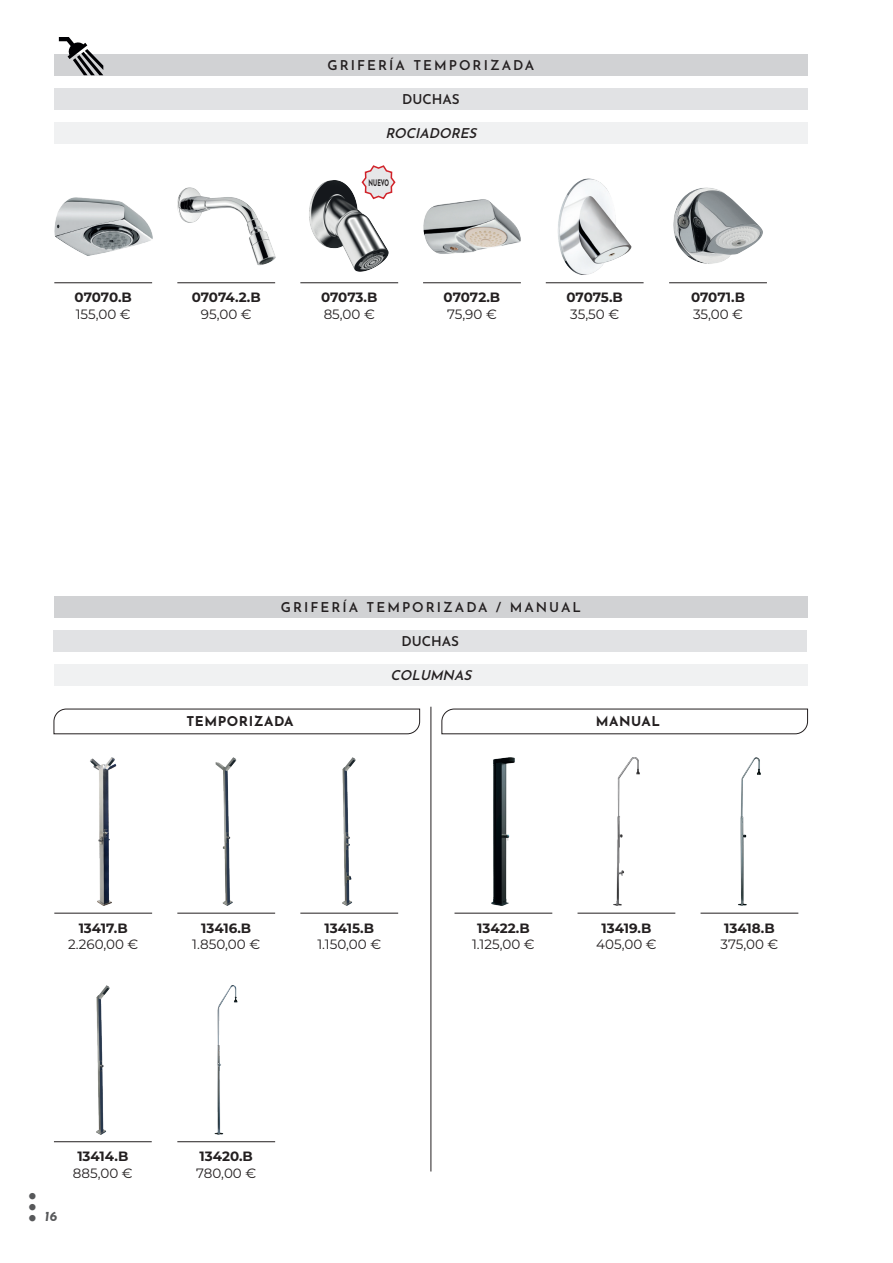
<style>
.page{position:relative;width:893px;height:1263px;background:#fff}
.page>*{position:absolute;margin:0;border:0;box-sizing:border-box;transform-origin:0 0}
.t1{font:700 45px "Josefin Sans";color:#57585a}
.t2{font:13.5px "Montserrat";color:#231f20}
.t3{font:700 13.5px "Montserrat";letter-spacing:-.005em;color:#231f20}
.t4{font:600 13.5px "Josefin Sans";letter-spacing:.15em;color:#231f20}
.t5{font:italic 600 13.5px "Josefin Sans";color:#231f20}
.t6{font:700 13.5px "Josefin Sans";letter-spacing:.04em;color:#231f20}
.t7{font:italic 700 13.5px "Josefin Sans";color:#57585a}
.t8{font:700 9px "Josefin Sans";color:#231f20;scale:.6 1}
</style>
<div class="page">
<div style="left:54px;top:54px;width:754px;height:21px;background:#d1d2d4"></div>
<div style="left:54px;top:88px;width:754px;height:21px;background:#e1e2e4"></div>
<div style="left:54px;top:122px;width:754px;height:21px;background:#f0f1f2"></div>
<div style="left:54px;top:664px;width:754px;height:21px;background:#f0f1f2"></div>
<img style="left:54px;top:197px;width:98px;height:59px">
<img style="left:673px;top:187px;width:90px;height:77px">
<img style="left:423px;top:199px;width:98px;height:55px">
<img style="left:177px;top:187px;width:98px;height:79px">
<img style="left:309px;top:180px;width:80px;height:92px">
<img style="left:558px;top:178px;width:74px;height:97px">
<hr style="left:54px;top:282px;width:98px;height:1px;background:#231f20">
<hr style="left:669px;top:282px;width:98px;height:1px;background:#231f20">
<hr style="left:423px;top:282px;width:98px;height:1px;background:#231f20">
<hr style="left:177px;top:282px;width:98px;height:1px;background:#231f20">
<hr style="left:300px;top:282px;width:98px;height:1px;background:#231f20">
<hr style="left:546px;top:282px;width:98px;height:1px;background:#231f20">
<div style="left:54px;top:596px;width:754px;height:21px;background:#d1d2d4"></div>
<div style="left:53px;top:630px;width:754px;height:21px;background:#e1e2e4"></div>
<svg style="left:53px;top:708px;width:367px;height:26px"></svg>
<svg style="left:441px;top:708px;width:367px;height:26px"></svg>
<hr style="left:431px;top:707px;width:1px;height:464px;background:#231f20">
<img style="left:96px;top:986px;width:14px;height:148px">
<img style="left:738px;top:757px;width:23px;height:148px">
<img style="left:215px;top:757px;width:22px;height:148px">
<img style="left:342px;top:757px;width:14px;height:148px">
<img style="left:613px;top:757px;width:27px;height:148px">
<img style="left:491px;top:757px;width:24px;height:148px">
<img style="left:90px;top:757px;width:27px;height:148px">
<img style="left:214px;top:986px;width:24px;height:148px">
<hr style="left:54px;top:1141px;width:98px;height:1px;background:#231f20">
<hr style="left:701px;top:913px;width:97px;height:1px;background:#231f20">
<hr style="left:177px;top:913px;width:98px;height:1px;background:#231f20">
<hr style="left:300px;top:913px;width:98px;height:1px;background:#231f20">
<hr style="left:577px;top:913px;width:98px;height:1px;background:#231f20">
<hr style="left:454px;top:913px;width:98px;height:1px;background:#231f20">
<hr style="left:54px;top:913px;width:98px;height:1px;background:#231f20">
<hr style="left:177px;top:1141px;width:98px;height:1px;background:#231f20">
<svg style="left:59px;top:37px;width:44px;height:38px"></svg>
<svg style="left:361px;top:165px;width:35px;height:35px"></svg>
<p class="t3" style="left:75px;top:288px;width:59px">07070.B</p>
<p class="t2" style="left:76px;top:305px;width:57px">155,00 €</p>
<p class="t3" style="left:192px;top:288px;width:71px">07074.2.B</p>
<p class="t2" style="left:201px;top:305px;width:52px">95,00 €</p>
<p class="t4" style="left:328px;top:53px;width:208px">GRIFERÍA TEMPORIZADA</p>
<p class="t4" style="left:402px;top:87px;width:59px">DUCHAS</p>
<p class="t5" style="left:385px;top:121px;width:97px">ROCIADORES</p>
<p class="t8" style="left:369px;top:174px;width:36px">NUEVO</p>
<p class="t3" style="left:321px;top:288px;width:58px">07073.B</p>
<p class="t2" style="left:324px;top:305px;width:53px">85,00 €</p>
<p class="t3" style="left:444px;top:288px;width:58px">07072.B</p>
<p class="t2" style="left:447px;top:305px;width:51px">75,90 €</p>
<p class="t3" style="left:566px;top:288px;width:58px">07075.B</p>
<p class="t2" style="left:570px;top:305px;width:50px">35,50 €</p>
<p class="t3" style="left:691px;top:288px;width:55px">07071.B</p>
<p class="t2" style="left:693px;top:305px;width:52px">35,00 €</p>
<p class="t4" style="left:281px;top:595px;width:302px">GRIFERÍA TEMPORIZADA / MANUAL</p>
<p class="t4" style="left:401px;top:629px;width:59px">DUCHAS</p>
<p class="t5" style="left:391px;top:664px;width:86px">COLUMNAS</p>
<p class="t6" style="left:186px;top:710px;width:109px">TEMPORIZADA</p>
<p class="t6" style="left:596px;top:710px;width:66px">MANUAL</p>
<p class="t3" style="left:79px;top:918px;width:51px">13417.B</p>
<p class="t2" style="left:68px;top:935px;width:72px">2.260,00 €</p>
<p class="t3" style="left:201px;top:918px;width:52px">13416.B</p>
<p class="t2" style="left:192px;top:935px;width:69px">1.850,00 €</p>
<p class="t3" style="left:325px;top:918px;width:51px">13415.B</p>
<p class="t2" style="left:317px;top:935px;width:65px">1.150,00 €</p>
<p class="t3" style="left:477px;top:918px;width:54px">13422.B</p>
<p class="t2" style="left:472px;top:935px;width:64px">1.125,00 €</p>
<p class="t3" style="left:601px;top:918px;width:51px">13419.B</p>
<p class="t2" style="left:596px;top:935px;width:62px">405,00 €</p>
<p class="t3" style="left:724px;top:918px;width:52px">13418.B</p>
<p class="t2" style="left:721px;top:935px;width:59px">375,00 €</p>
<h1 class="t1" style="left:-10px;top:1222px;width:31px;rotate:-90deg">···</h1>
<p class="t7" style="left:44px;top:1205px;width:14px">16</p>
<p class="t3" style="left:77px;top:1147px;width:52px">13414.B</p>
<p class="t2" style="left:73px;top:1164px;width:61px">885,00 €</p>
<p class="t3" style="left:200px;top:1147px;width:55px">13420.B</p>
<p class="t2" style="left:196px;top:1164px;width:62px">780,00 €</p>
</div>
